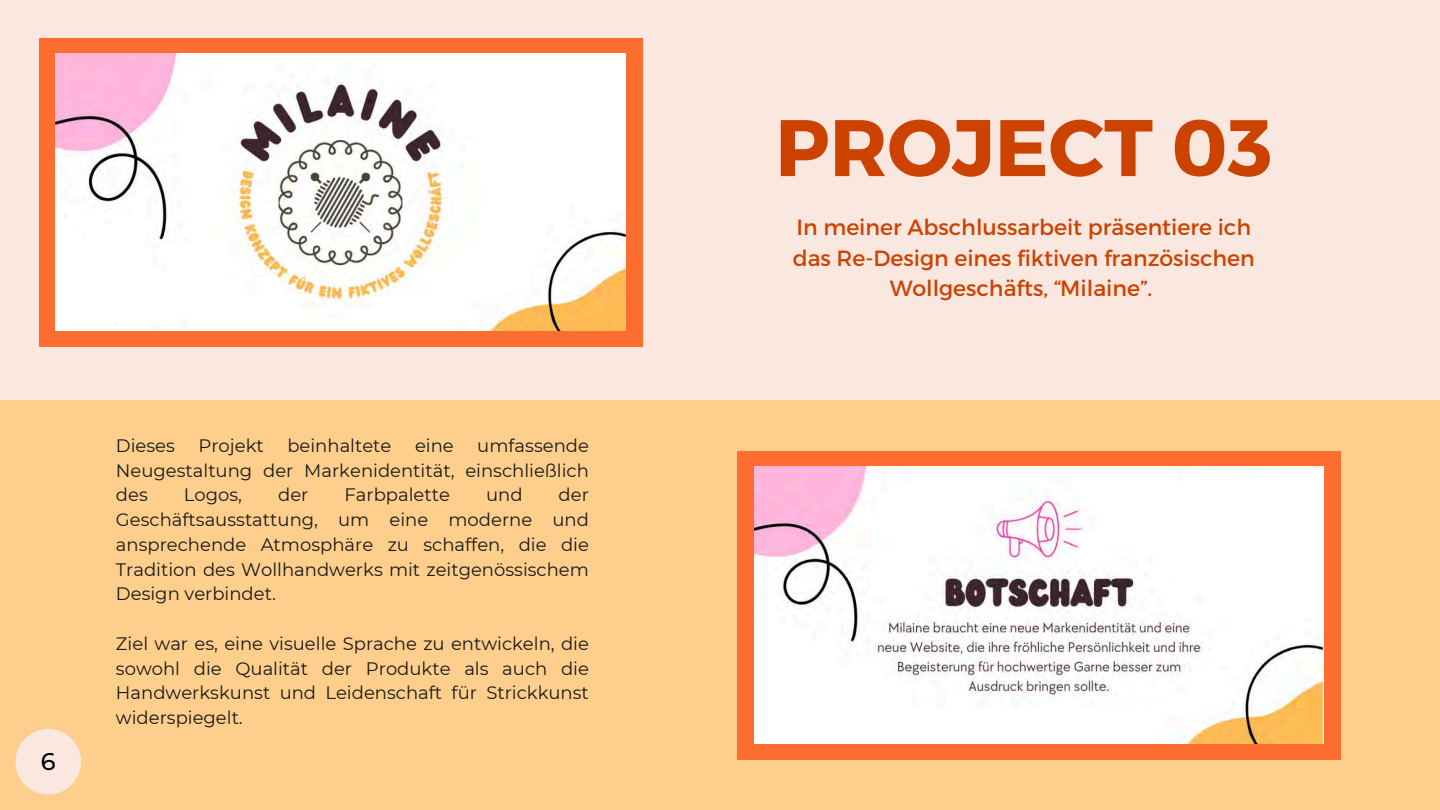
<style>
.page{position:relative;width:1440px;height:810px;background:#fecf8c}
.page>*{position:absolute;margin:0;border:0;box-sizing:border-box;transform-origin:0 0}
.t1{font:700 80px "Montserrat";color:#cc4201}
.t2{font:500 24px "Montserrat";color:#000}
.t3{font:22px/30.8px "Montserrat";color:#cc4201;text-align:center}
.t4{font:18px/24.7px "Montserrat";color:#191919;text-align:justify}
</style>
<div class="page">
<div style="left:0;top:0;width:1440px;height:399px;background:#fae8e0"></div>
<div style="left:39px;top:38px;width:603px;height:308px;background:#fd6d2f"></div>
<div style="left:737px;top:451px;width:603px;height:309px;background:#fd6d2f"></div>
<img style="left:56px;top:54px;width:569px;height:276px">
<img style="left:754px;top:467px;width:569px;height:277px">
<div style="left:15px;top:729px;width:66px;height:66px;background:#fae8e0;border-radius:50%"></div>
<p class="t2" style="left:41px;top:746px;width:16px">6</p>
<p class="t4" style="left:116px;top:433px;width:475px;text-indent:361px">umfassende Neugestaltung der Markenidentität, einschließlich des</p>
<p class="t4" style="left:116px;top:433px;width:61px">Dieses</p>
<p class="t4" style="left:199px;top:433px;width:67px">Projekt</p>
<p class="t4" style="left:287px;top:433px;width:106px">beinhaltete</p>
<p class="t4" style="left:415px;top:433px;width:40px">eine</p>
<p class="t4" style="left:116px;top:482px;width:475px;text-indent:443px">der Geschäftsausstattung, um eine moderne und ansprechende Atmosphäre zu schaffen, die die Tradition des Wollhandwerks mit zeitgenössischem Design verbindet.</p>
<p class="t4" style="left:116px;top:631px;width:475px">Ziel war es, eine visuelle Sprache zu entwickeln, die sowohl die Qualität der Produkte als auch die Handwerkskunst und Leidenschaft für Strickkunst widerspiegelt.</p>
<p class="t4" style="left:184px;top:482px;width:60px">Logos,</p>
<p class="t4" style="left:278px;top:482px;width:32px">der</p>
<p class="t4" style="left:345px;top:482px;width:107px">Farbpalette</p>
<p class="t4" style="left:486px;top:482px;width:38px">und</p>
<h1 class="t1" style="left:775px;top:96px;width:499px">PROJECT 03</h1>
<h2 class="t3" style="left:793px;top:211px;width:464px">In meiner Abschlussarbeit präsentiere ich das Re-Design eines fiktiven französischen<br>Wollgeschäfts, “Milaine”.</h2>
</div>
